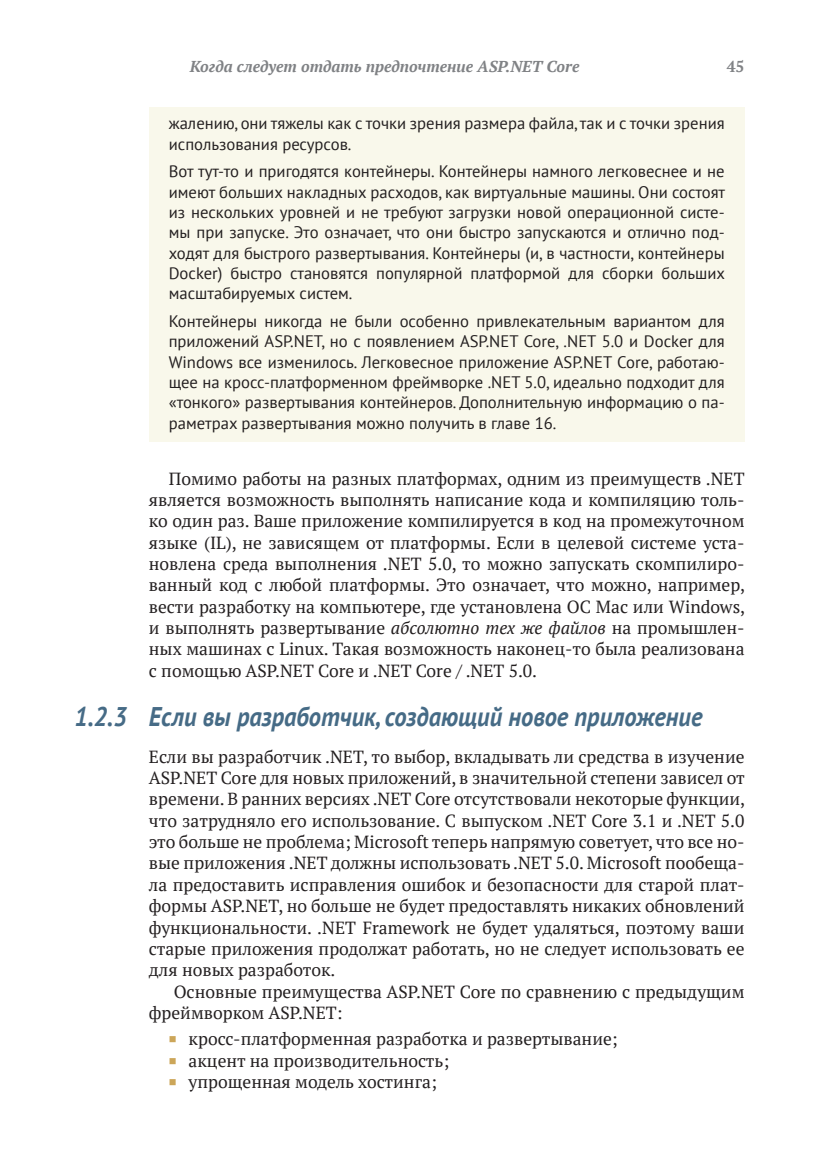
<style>
.page{position:relative;width:819px;height:1166px;background:#fff}
.page>*{position:absolute;margin:0;border:0;box-sizing:border-box;transform-origin:0 0}
.t1{font:italic 700 26.95px "PT Sans";color:#466b86;scale:.91 1}
.t2{font:17.5px/21.3px "PT Serif";color:#231f20;text-align:justify}
.t3{font:16.62px/20.3px "PT Sans";color:#231f20;text-align:justify}
.t4{font:italic 700 15.75px "PT Serif";color:#808285}
.t5{font:700 15.75px "PT Serif";color:#808285}
.s1{font-style:italic}
</style>
<div class="page">
<div style="left:149px;top:107px;width:595px;height:56px;background:#f9f8eb"></div>
<div style="left:149px;top:155px;width:595px;height:158px;background:#f9f8eb"></div>
<div style="left:149px;top:304px;width:595px;height:138px;background:#f9f8eb"></div>
<p class="t4" style="left:190px;top:56px;width:391px">Когда следует отдать предпочтение ASP.NET Core</p>
<p class="t5" style="left:726px;top:56px;width:19px">45</p>
<p class="t3" style="left:169px;top:113px;width:557px">жалению, они тяжелы как с точки зрения размера файла, так и с точки зрения использования ресурсов.</p>
<p class="t3" style="left:169px;top:161px;width:558px">Вот тут-то и пригодятся контейнеры. Контейнеры намного легковеснее и не имеют больших накладных расходов, как виртуальные машины. Они состоят из нескольких уровней и не требуют загрузки новой операционной систе&shy;мы при запуске. Это означает, что они быстро запускаются и отлично под&shy;ходят для быстрого развертывания. Контейнеры (и, в частности, контейнеры Docker) быстро становятся популярной платформой для сборки больших масштабируемых систем.</p>
<p class="t3" style="left:169px;top:311px;width:557px">Контейнеры никогда не были особенно привлекательным вариантом для приложений ASP.NET, но с появлением ASP.NET Core, .NET 5.0 и Docker для Windows все изменилось. Легковесное приложение ASP.NET Core, работаю&shy;щее на кросс-платформенном фреймворке .NET 5.0, идеально подходит для «тонкого» развертывания контейнеров. Дополнительную информацию о па&shy;раметрах развертывания можно получить в главе 16.</p>
<p class="t2" style="left:149px;top:467px;width:597px;text-indent:20px">Помимо работы на разных платформах, одним из преимуществ .NET является возможность выполнять написание кода и компиляцию толь&shy;ко один раз. Ваше приложение компилируется в код на промежуточном языке (IL), не зависящем от платформы. Если в целевой системе уста&shy;новлена среда выполнения .NET 5.0, то можно запускать скомпилиро&shy;ванный код с любой платформы. Это означает, что можно, например, вести разработку на компьютере, где установлена ОС Mac или Windows, и выполнять развертывание <span class="s1">абсолютно тех же файлов</span> на промышлен&shy;ных машинах с Linux. Такая возможность наконец-то была реализована с помощью ASP.NET Core и .NET Core / .NET 5.0.</p>
<p class="t1" style="left:74px;top:699px;width:691px">1.2.3 Если вы разработчик, создающий новое приложение</p>
<p class="t2" style="left:149px;top:745px;width:597px">Если вы разработчик .NET, то выбор, вкладывать ли средства в изучение</p>
<p class="t2" style="left:149px;top:767px;width:597px">ASP.NET Core для новых приложений, в значительной степени зависел от</p>
<p class="t2" style="left:149px;top:788px;width:597px">времени. В ранних версиях .NET Core отсутствовали некоторые функции,</p>
<p class="t2" style="left:149px;top:809px;width:597px">что затрудняло его использование. С выпуском .NET Core 3.1 и .NET 5.0</p>
<p class="t2" style="left:149px;top:831px;width:597px">это больше не проблема; Microsoft теперь напрямую советует, что все но-</p>
<p class="t2" style="left:149px;top:852px;width:597px">вые приложения .NET должны использовать .NET 5.0. Microsoft пообеща-</p>
<p class="t2" style="left:149px;top:874px;width:597px">ла предоставить исправления ошибок и безопасности для старой плат-</p>
<p class="t2" style="left:149px;top:895px;width:597px">формы ASP.NET, но больше не будет предоставлять никаких обновлений</p>
<p class="t2" style="left:149px;top:916px;width:597px">функциональности. .NET Framework не будет удаляться, поэтому ваши</p>
<p class="t2" style="left:149px;top:938px;width:597px">старые приложения продолжат работать, но не следует использовать ее</p>
<p class="t2" style="left:149px;top:959px;width:188px">для новых разработок.</p>
<p class="t2" style="left:174px;top:980px;width:572px">Основные преимущества ASP.NET Core по сравнению с предыдущим</p>
<p class="t2" style="left:149px;top:1002px;width:195px">фреймворком ASP.NET:</p>
<p class="t2" style="left:189px;top:1028px;width:430px;text-align:left">кросс-платформенная разработка и развертывание; акцент на производительность;<br>упрощенная модель хостинга;</p>
</div>
